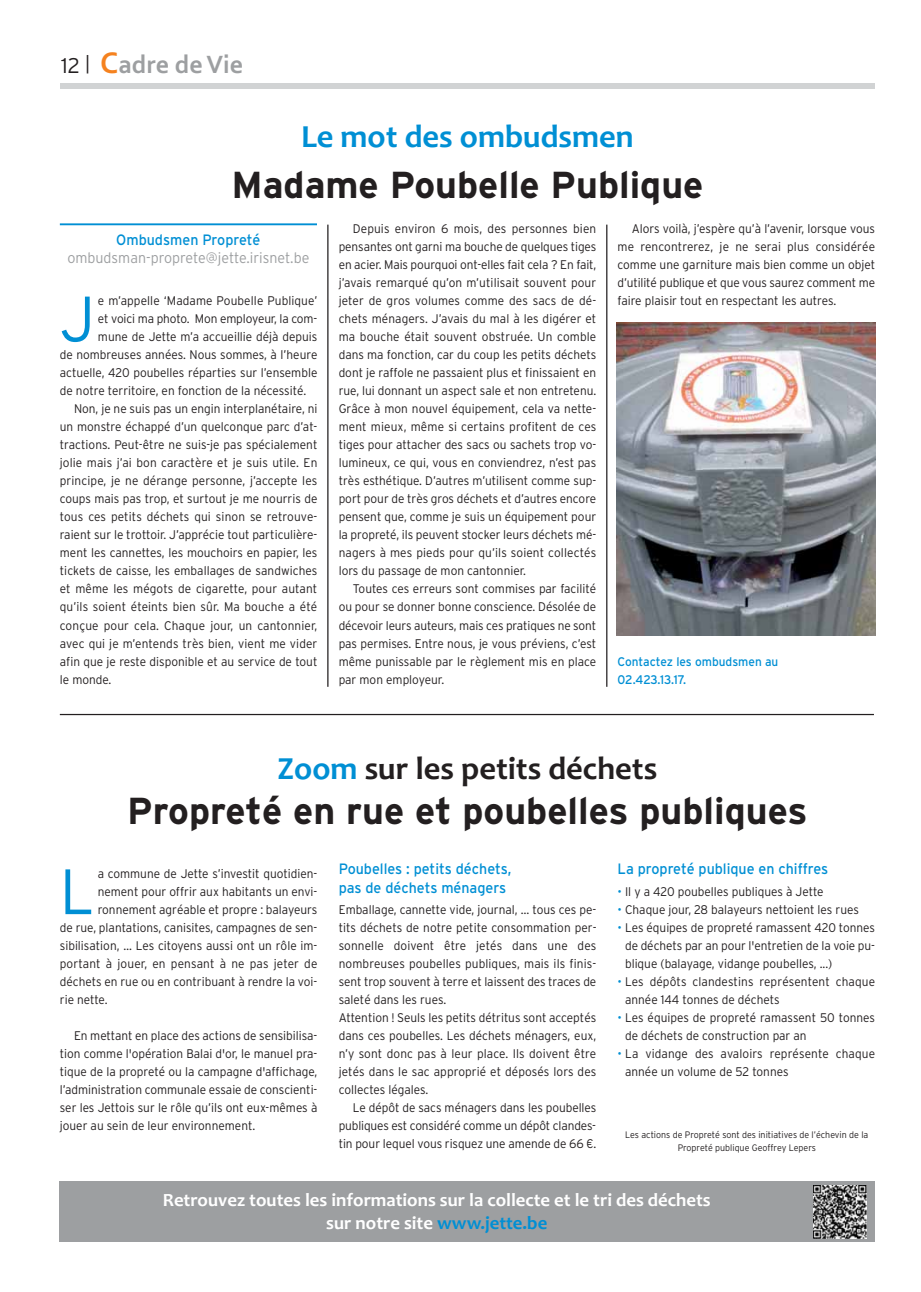
<style>
.page{position:relative;width:921px;height:1292px;background:#fff}
.page>*{position:absolute;margin:0;border:0;box-sizing:border-box;transform-origin:0 0}
.t1{font:300 63.88px "Interstate";color:#008fd4;scale:.95 1}
.t2{font:700 37.5px "Interstate";color:#231f20}
.t3{font:700 32.5px "Candara";color:#231f20}
.t4{font:700 32.5px "Candara";color:#008fd4}
.t5{font:700 26.25px "Corbel";color:#9d9fa1}
.t6{font:700 18.75px/23.8px "Candara";color:#fff;text-align:center}
.t7{font:15px/18.8px "Interstate";color:#008fd4;scale:.95 1}
.t8{font:300 15px "Interstate";color:#9d9fa1;scale:.95 1}
.t9{font:300 12.5px/18px "Interstate";color:#231f20;text-align:justify;scale:.95 1}
.t10{font:12.5px/18px "Interstate";color:#008fd4;scale:.95 1}
.t11{font:300 9.38px/12.5px "Interstate";color:#231f20;text-align:center;scale:.95 1}
.s1{font-family:"Interstate";font-weight:300;font-size:21.25px;color:#231f20}
.s2{font-family:"Interstate";font-weight:300;font-size:18.75px;color:#231f20}
.s3{font-size:31.25px;color:#f5821f}
.s4{color:#008fd4}
</style>
<div class="page">
<div style="left:60px;top:83px;width:814px;height:6px;background:#d1d3d4"></div>
<hr style="left:60px;top:714px;width:814px;height:1px;background:#231f20">
<hr style="left:327px;top:225px;width:1px;height:461px;background:#231f20">
<hr style="left:606px;top:225px;width:1px;height:461px;background:#231f20">
<hr style="left:60px;top:223px;width:257px;height:2px;background:#008fd4">
<div style="left:60px;top:1181px;width:815px;height:61px;background:#9d9fa1"></div>
<img style="left:813px;top:1185px;width:53px;height:52px">
<img style="left:617px;top:322px;width:258px;height:313px">
<h3 class="t5" style="left:61px;top:49px;width:184px"><span class="s1">12</span> <span class="s2">|</span> <span class="s3">C</span>adre de Vie</h3>
<h3 class="t4" style="left:301px;top:125px;width:334px">Le mot des ombudsmen</h3>
<h2 class="t2" style="left:231px;top:170px;width:473px">Madame Poubelle Publique</h2>
<p class="t7" style="left:116px;top:231px;width:153px">Ombudsmen Propreté</p>
<p class="t8" style="left:67px;top:252px;width:256px">ombudsman-proprete@jette.irisnet.be</p>
<h1 class="t1" style="left:60px;top:295px;width:38px">J</h1>
<p class="t9" style="left:98px;top:293px;width:232px">e m’appelle ‘Madame Poubelle Publique’</p>
<p class="t9" style="left:98px;top:311px;width:232px">et voici ma photo. Mon employeur, la com-</p>
<p class="t9" style="left:98px;top:329px;width:232px">mune de Jette m’a accueillie déjà depuis</p>
<p class="t9" style="left:60px;top:347px;width:273px">de nombreuses années. Nous sommes, à l’heure</p>
<p class="t9" style="left:60px;top:365px;width:273px">actuelle, 420 poubelles réparties sur l’ensemble</p>
<p class="t9" style="left:60px;top:383px;width:261px">de notre territoire, en fonction de la nécessité.</p>
<p class="t9" style="left:74px;top:401px;width:258px">Non, je ne suis pas un engin interplanétaire, ni</p>
<p class="t9" style="left:60px;top:419px;width:272px">un monstre échappé d’un quelconque parc d’at-</p>
<p class="t9" style="left:60px;top:437px;width:273px">tractions. Peut-être ne suis-je pas spécialement</p>
<p class="t9" style="left:60px;top:455px;width:273px">jolie mais j’ai bon caractère et je suis utile. En</p>
<p class="t9" style="left:60px;top:473px;width:272px">principe, je ne dérange personne, j’accepte les</p>
<p class="t9" style="left:60px;top:491px;width:273px">coups mais pas trop, et surtout je me nourris de</p>
<p class="t9" style="left:60px;top:509px;width:273px">tous ces petits déchets qui sinon se retrouve-</p>
<p class="t9" style="left:60px;top:527px;width:273px">raient sur le trottoir. J’apprécie tout particulière-</p>
<p class="t9" style="left:60px;top:545px;width:273px">ment les cannettes, les mouchoirs en papier, les</p>
<p class="t9" style="left:60px;top:563px;width:273px">tickets de caisse, les emballages de sandwiches</p>
<p class="t9" style="left:60px;top:581px;width:272px">et même les mégots de cigarette, pour autant</p>
<p class="t9" style="left:60px;top:599px;width:272px">qu’ils soient éteints bien sûr. Ma bouche a été</p>
<p class="t9" style="left:60px;top:617px;width:273px">conçue pour cela. Chaque jour, un cantonnier,</p>
<p class="t9" style="left:60px;top:635px;width:273px">avec qui je m’entends très bien, vient me vider</p>
<p class="t9" style="left:60px;top:653px;width:273px">afin que je reste disponible et au service de tout</p>
<p class="t9" style="left:60px;top:671px;width:56px">le monde.</p>
<p class="t9" style="left:339px;top:221px;width:273px;text-indent:14px">Depuis environ 6 mois, des personnes bien pensantes ont garni ma bouche de quelques tiges en acier. Mais pourquoi ont-elles fait cela ? En fait, j’avais remarqué qu’on m’utilisait souvent pour jeter de gros volumes comme des sacs de dé&shy;chets ménagers. J’avais du mal à les digérer et ma bouche était souvent obstruée. Un comble dans ma fonction, car du coup les petits déchets dont je raffole ne passaient plus et finissaient en rue, lui donnant un aspect sale et non entretenu.<br>Grâce à mon nouvel équipement, cela va nette&shy;ment mieux, même si certains profitent de ces tiges pour attacher des sacs ou sachets trop vo&shy;lumineux, ce qui, vous en conviendrez, n’est pas très esthétique. D’autres m’utilisent comme sup&shy;port pour de très gros déchets et d’autres encore pensent que, comme je suis un équipement pour la propreté, ils peuvent stocker leurs déchets mé&shy;nagers à mes pieds pour qu’ils soient collectés lors du passage de mon cantonnier.</p>
<p class="t9" style="left:339px;top:581px;width:273px;text-indent:14px">Toutes ces erreurs sont commises par facilité ou pour se donner bonne conscience. Désolée de décevoir leurs auteurs, mais ces pratiques ne sont pas permises. Entre nous, je vous préviens, c’est même punissable par le règlement mis en place par mon employeur.</p>
<p class="t9" style="left:617px;top:221px;width:273px;text-indent:14px">Alors voilà, j’espère qu’à l’avenir, lorsque vous me rencontrerez, je ne serai plus considérée comme une garniture mais bien comme un objet d’utilité publique et que vous saurez comment me faire plaisir tout en respectant les autres.</p>
<p class="t10" style="left:617px;top:653px;width:171px">Contactez les ombudsmen au<br>02.423.13.17.</p>
<h3 class="t3" style="left:277px;top:756px;width:381px"><span class="s4">Zoom</span> sur les petits déchets</h3>
<h2 class="t2" style="left:127px;top:796px;width:682px">Propreté en rue et poubelles publiques</h2>
<h1 class="t1" style="left:60px;top:867px;width:38px">L</h1>
<p class="t9" style="left:98px;top:865px;width:233px">a commune de Jette s’investit quotidien-</p>
<p class="t9" style="left:98px;top:883px;width:233px">nement pour offrir aux habitants un envi-</p>
<p class="t9" style="left:98px;top:901px;width:233px">ronnement agréable et propre : balayeurs</p>
<p class="t9" style="left:60px;top:919px;width:273px">de rue, plantations, canisites, campagnes de sen-</p>
<p class="t9" style="left:60px;top:937px;width:273px">sibilisation, … Les citoyens aussi ont un rôle im-</p>
<p class="t9" style="left:60px;top:955px;width:273px">portant à jouer, en pensant à ne pas jeter de</p>
<p class="t9" style="left:60px;top:973px;width:273px">déchets en rue ou en contribuant à rendre la voi-</p>
<p class="t9" style="left:60px;top:991px;width:52px">rie nette.</p>
<p class="t9" style="left:60px;top:1027px;width:273px;text-indent:14px">En mettant en place des actions de sensibilisa&shy;tion comme l'opération Balai d'or, le manuel pra&shy;tique de la propreté ou la campagne d'affichage, l’administration communale essaie de conscienti&shy;ser les Jettois sur le rôle qu’ils ont eux-mêmes à jouer au sein de leur environnement.</p>
<p class="t7" style="left:339px;top:860px;width:183px">Poubelles : petits déchets, pas de déchets ménagers</p>
<p class="t9" style="left:339px;top:901px;width:273px;text-align:left">Emballage, cannette vide, journal, … tous ces pe&shy;tits déchets de notre petite consommation per&shy;sonnelle doivent être jetés dans une des nombreuses poubelles publiques, mais ils finis&shy;sent trop souvent à terre et laissent des traces de saleté dans les rues.<br>Attention ! Seuls les petits détritus sont acceptés dans ces poubelles. Les déchets ménagers, eux, n’y sont donc pas à leur place. Ils doivent être jetés dans le sac approprié et déposés lors des collectes légales.</p>
<p class="t9" style="left:339px;top:1099px;width:273px;text-indent:14px">Le dépôt de sacs ménagers dans les poubelles publiques est considéré comme un dépôt clandes&shy;tin pour lequel vous risquez une amende de 66 ¤.</p>
<p class="t7" style="left:617px;top:860px;width:223px">La propreté publique en chiffres</p>
<p class="t9" style="left:617px;top:883px;width:218px"><span class="s4">•</span> Il y a 420 poubelles publiques à Jette</p>
<p class="t9" style="left:617px;top:901px;width:256px"><span class="s4">•</span> Chaque jour, 28 balayeurs nettoient les rues</p>
<p class="t9" style="left:625px;top:919px;width:265px;text-indent:-8px"><span class="s4">•</span> Les équipes de propreté ramassent 420 tonnes de déchets par an pour l'entretien de la voie pu&shy;blique (balayage, vidange poubelles, ...)</p>
<p class="t9" style="left:625px;top:973px;width:265px;text-indent:-8px"><span class="s4">•</span> Les dépôts clandestins représentent chaque année 144 tonnes de déchets</p>
<p class="t9" style="left:625px;top:1009px;width:265px;text-indent:-8px"><span class="s4">•</span> Les équipes de propreté ramassent 50 tonnes de déchets de construction par an</p>
<p class="t9" style="left:625px;top:1045px;width:265px;text-indent:-8px"><span class="s4">•</span> La vidange des avaloirs représente chaque année un volume de 52 tonnes</p>
<p class="t11" style="left:625px;top:1129px;width:257px">Les actions de Propreté sont des initiatives de l’échevin de la<br>Propreté publique Geoffrey Lepers</p>
<h3 class="t6" style="left:163px;top:1189px;width:549px">Retrouvez toutes les informations sur la collecte et le tri des déchets sur notre site <span class="s4">www.jette.be</span></h3>
</div>
